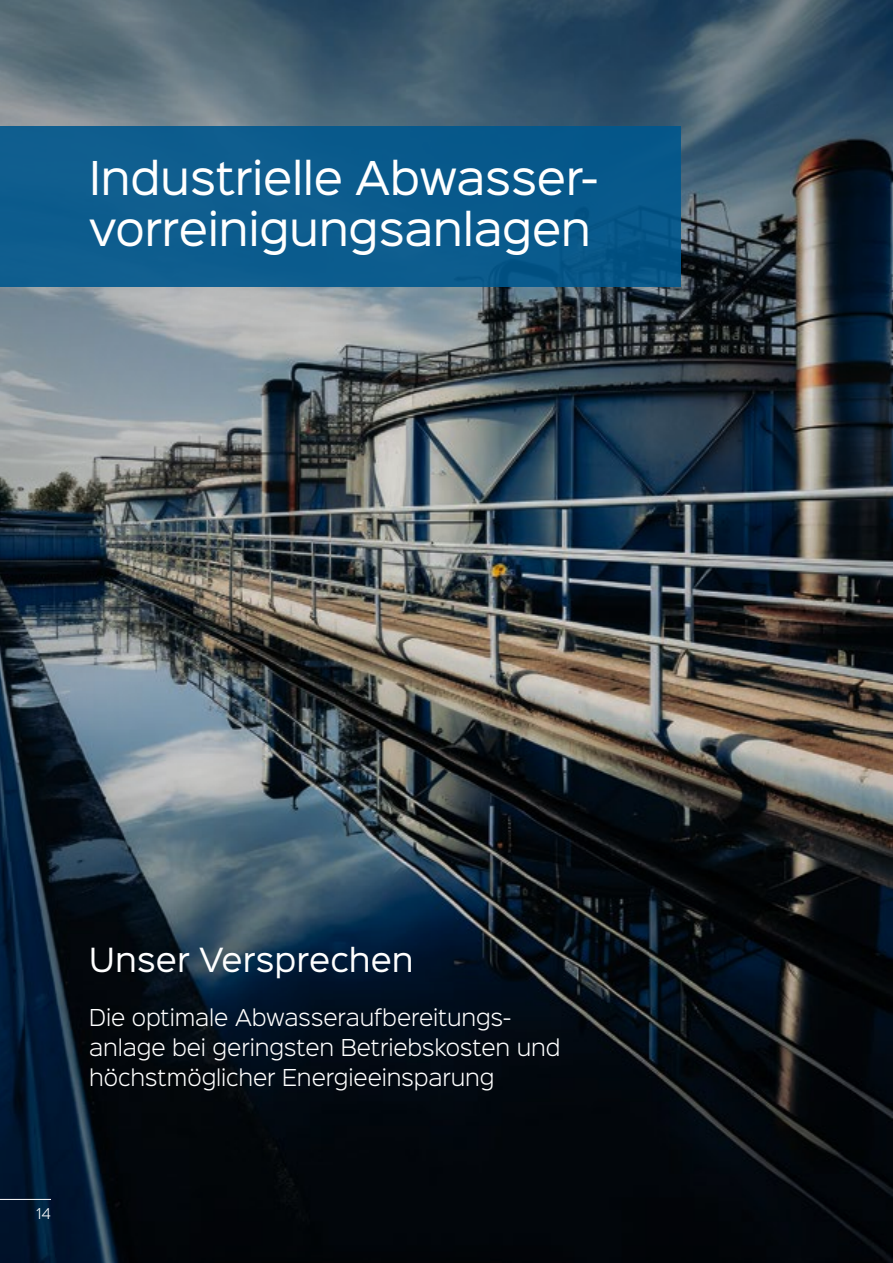
<style>
.page{position:relative;width:893px;height:1263px;background:#fff}
.page>*{position:absolute;margin:0;border:0;box-sizing:border-box;transform-origin:0 0}
.t1{font:42px/51px "Sinkin Sans 400";letter-spacing:-.01em;color:#fff}
.t2{font:30px "Sinkin Sans 400";color:#fff}
.t3{font:300 21px/30px "Sinkin Sans 300";letter-spacing:-.005em;color:#fff}
.t4{font:300 13.5px "Sinkin Sans 300";color:#fff}
</style>
<div class="page">
<img style="left:0;top:0;width:893px;height:1263px">
<div style="left:0;top:126px;width:681px;height:161px;background:#0c5c8d"></div>
<hr style="left:0;top:1199px;width:51px;height:1px;background:#fff">
<h1 class="t1" style="left:89px;top:148px;width:510px">Industrielle Abwasser&shy;vorreinigungsanlagen</h1>
<h2 class="t2" style="left:89px;top:934px;width:326px">Unser Versprechen</h2>
<p class="t3" style="left:89px;top:1001px;width:473px">Die optimale Abwasseraufbereitungs&shy;anlage bei geringsten Betriebskosten und höchstmöglicher Energieeinsparung</p>
<p class="t4" style="left:37px;top:1202px;width:16px">14</p>
</div>
